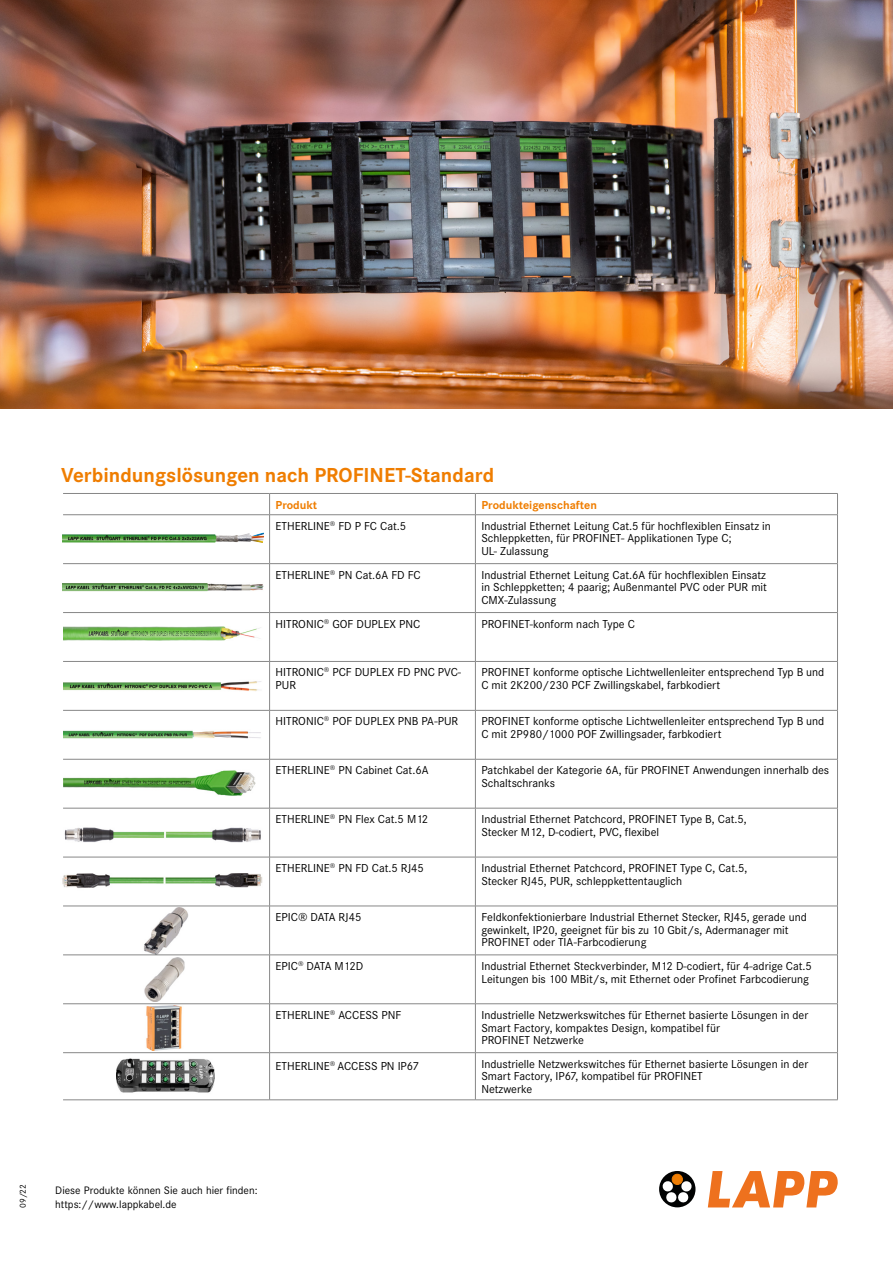
<style>
.page{position:relative;width:893px;height:1263px;background:#fff}
.page>*{position:absolute;margin:0;border:0;box-sizing:border-box;transform-origin:0 0}
.t1{font:700 21px "Corporate STOT";color:#ef7d00}
.t2{font:12px/12.8px "Corporate STOT";color:#000}
.t3{font:700 12px "Corporate STOT";color:#ef7d00}
.t4{font:11.25px/13.5px "Corporate STOT";color:#000}
.t5{font:9px "Corporate STOT";color:#000}
</style>
<div class="page">
<svg style="left:708px;top:1171px;width:130px;height:36px"></svg>
<div style="left:659px;top:1171px;width:36px;height:36px;background:#010202;border-radius:50%"></div>
<svg style="left:662px;top:1180px;width:30px;height:23px"></svg>
<div style="left:672px;top:1174px;width:10px;height:10px;background:#ee7d04;border-radius:50%"></div>
<div style="left:672px;top:1174px;width:10px;height:10px;border:1px solid #ee7d04;border-radius:50%"></div>
<img style="left:0;top:0;width:893px;height:408px">
<img style="left:64px;top:827px;width:197px;height:16px">
<img style="left:144px;top:957px;width:41px;height:45px">
<img style="left:146px;top:1006px;width:36px;height:45px">
<img style="left:144px;top:907px;width:45px;height:47px">
<img style="left:116px;top:1058px;width:98px;height:35px">
<img style="left:62px;top:583px;width:202px;height:8px">
<img style="left:64px;top:626px;width:197px;height:15px">
<img style="left:63px;top:770px;width:193px;height:26px">
<img style="left:63px;top:681px;width:198px;height:10px">
<img style="left:63px;top:730px;width:198px;height:9px">
<img style="left:62px;top:873px;width:201px;height:15px">
<img style="left:62px;top:533px;width:202px;height:10px">
<hr style="left:63px;top:493px;width:207px;height:1px;background:#878787">
<hr style="left:270px;top:493px;width:205px;height:1px;background:#878787">
<svg style="left:269px;top:494px;width:1px;height:20px"></svg>
<hr style="left:475px;top:493px;width:363px;height:1px;background:#878787">
<svg style="left:475px;top:494px;width:1px;height:20px"></svg>
<svg style="left:837px;top:494px;width:1px;height:20px"></svg>
<hr style="left:63px;top:514px;width:207px;height:1px;background:#878787">
<hr style="left:270px;top:514px;width:205px;height:1px;background:#878787">
<hr style="left:269px;top:515px;width:1px;height:48px;background:#878787">
<hr style="left:475px;top:514px;width:363px;height:1px;background:#878787">
<hr style="left:475px;top:515px;width:1px;height:48px;background:#878787">
<hr style="left:837px;top:515px;width:1px;height:48px;background:#878787">
<hr style="left:63px;top:563px;width:207px;height:1px;background:#878787">
<hr style="left:270px;top:563px;width:205px;height:1px;background:#878787">
<hr style="left:269px;top:564px;width:1px;height:48px;background:#878787">
<hr style="left:475px;top:563px;width:363px;height:1px;background:#878787">
<hr style="left:475px;top:564px;width:1px;height:48px;background:#878787">
<hr style="left:837px;top:564px;width:1px;height:48px;background:#878787">
<hr style="left:63px;top:612px;width:207px;height:1px;background:#878787">
<hr style="left:270px;top:612px;width:205px;height:1px;background:#878787">
<hr style="left:269px;top:613px;width:1px;height:48px;background:#878787">
<hr style="left:475px;top:612px;width:363px;height:1px;background:#878787">
<hr style="left:475px;top:613px;width:1px;height:48px;background:#878787">
<hr style="left:837px;top:613px;width:1px;height:48px;background:#878787">
<hr style="left:63px;top:661px;width:207px;height:1px;background:#878787">
<hr style="left:270px;top:661px;width:205px;height:1px;background:#878787">
<hr style="left:269px;top:662px;width:1px;height:48px;background:#878787">
<hr style="left:475px;top:661px;width:363px;height:1px;background:#878787">
<hr style="left:475px;top:662px;width:1px;height:48px;background:#878787">
<hr style="left:837px;top:662px;width:1px;height:48px;background:#878787">
<hr style="left:63px;top:710px;width:207px;height:1px;background:#878787">
<hr style="left:270px;top:710px;width:205px;height:1px;background:#878787">
<hr style="left:269px;top:710px;width:1px;height:49px;background:#878787">
<hr style="left:475px;top:710px;width:363px;height:1px;background:#878787">
<hr style="left:475px;top:710px;width:1px;height:49px;background:#878787">
<hr style="left:837px;top:710px;width:1px;height:49px;background:#878787">
<hr style="left:63px;top:759px;width:207px;height:1px;background:#878787">
<hr style="left:270px;top:759px;width:205px;height:1px;background:#878787">
<hr style="left:269px;top:759px;width:1px;height:49px;background:#878787">
<hr style="left:475px;top:759px;width:363px;height:1px;background:#878787">
<hr style="left:475px;top:759px;width:1px;height:49px;background:#878787">
<hr style="left:837px;top:759px;width:1px;height:49px;background:#878787">
<hr style="left:63px;top:808px;width:207px;height:1px;background:#878787">
<hr style="left:270px;top:808px;width:205px;height:1px;background:#878787">
<hr style="left:269px;top:808px;width:1px;height:49px;background:#878787">
<hr style="left:475px;top:808px;width:363px;height:1px;background:#878787">
<hr style="left:475px;top:808px;width:1px;height:49px;background:#878787">
<hr style="left:837px;top:808px;width:1px;height:49px;background:#878787">
<hr style="left:63px;top:857px;width:207px;height:1px;background:#878787">
<hr style="left:270px;top:857px;width:205px;height:1px;background:#878787">
<hr style="left:269px;top:857px;width:1px;height:49px;background:#878787">
<hr style="left:475px;top:857px;width:363px;height:1px;background:#878787">
<hr style="left:475px;top:857px;width:1px;height:49px;background:#878787">
<hr style="left:837px;top:857px;width:1px;height:49px;background:#878787">
<hr style="left:63px;top:906px;width:207px;height:1px;background:#878787">
<hr style="left:270px;top:906px;width:205px;height:1px;background:#878787">
<hr style="left:269px;top:906px;width:1px;height:49px;background:#878787">
<hr style="left:475px;top:906px;width:363px;height:1px;background:#878787">
<hr style="left:475px;top:906px;width:1px;height:49px;background:#878787">
<hr style="left:837px;top:906px;width:1px;height:49px;background:#878787">
<hr style="left:63px;top:954px;width:207px;height:1px;background:#878787">
<hr style="left:270px;top:954px;width:205px;height:1px;background:#878787">
<hr style="left:269px;top:955px;width:1px;height:48px;background:#878787">
<hr style="left:475px;top:954px;width:363px;height:1px;background:#878787">
<hr style="left:475px;top:955px;width:1px;height:48px;background:#878787">
<hr style="left:837px;top:955px;width:1px;height:48px;background:#878787">
<hr style="left:63px;top:1003px;width:207px;height:1px;background:#878787">
<hr style="left:270px;top:1003px;width:205px;height:1px;background:#878787">
<hr style="left:269px;top:1004px;width:1px;height:48px;background:#878787">
<hr style="left:475px;top:1003px;width:363px;height:1px;background:#878787">
<hr style="left:475px;top:1004px;width:1px;height:48px;background:#878787">
<hr style="left:837px;top:1004px;width:1px;height:48px;background:#878787">
<hr style="left:63px;top:1052px;width:207px;height:1px;background:#878787">
<hr style="left:270px;top:1052px;width:205px;height:1px;background:#878787">
<hr style="left:269px;top:1053px;width:1px;height:47px;background:#878787">
<hr style="left:475px;top:1052px;width:363px;height:1px;background:#878787">
<hr style="left:475px;top:1053px;width:1px;height:47px;background:#878787">
<hr style="left:837px;top:1053px;width:1px;height:47px;background:#878787">
<hr style="left:63px;top:1099px;width:207px;height:1px;background:#878787">
<hr style="left:270px;top:1099px;width:205px;height:1px;background:#878787">
<hr style="left:475px;top:1099px;width:363px;height:1px;background:#878787">
<h1 class="t1" style="left:61px;top:463px;width:434px">Verbindungslösungen nach PROFINET-Standard</h1>
<p class="t3" style="left:276px;top:498px;width:43px">Produkt</p>
<p class="t3" style="left:481px;top:498px;width:117px">Produkteigenschaften</p>
<p class="t2" style="left:276px;top:519px;width:132px">ETHERLINE<sup>®</sup> FD P FC Cat.5</p>
<p class="t2" style="left:481px;top:519px;width:291px">Industrial Ethernet Leitung Cat.5 für hochflexiblen Einsatz in<br>Schleppketten, für PROFINET- Applikationen Type C;<br>UL- Zulassung</p>
<p class="t2" style="left:276px;top:568px;width:147px">ETHERLINE<sup>®</sup> PN Cat.6A FD FC</p>
<p class="t2" style="left:481px;top:568px;width:287px;text-align:justify">Industrial Ethernet Leitung Cat.6A für hochflexiblen Einsatz in Schleppketten; 4 paarig; Außenmantel PVC oder PUR mit CMX-Zulassung</p>
<p class="t2" style="left:276px;top:617px;width:146px">HITRONIC<sup>®</sup> GOF DUPLEX PNC</p>
<p class="t2" style="left:481px;top:617px;width:155px">PROFINET-konform nach Type C</p>
<p class="t2" style="left:276px;top:666px;width:187px">HITRONIC<sup>®</sup> PCF DUPLEX FD PNC PVC-<br>PUR</p>
<p class="t2" style="left:481px;top:666px;width:344px">PROFINET konforme optische Lichtwellenleiter entsprechend Typ B und<br>C mit 2K200/230 PCF Zwillingskabel, farbkodiert</p>
<p class="t2" style="left:276px;top:715px;width:184px">HITRONIC<sup>®</sup> POF DUPLEX PNB PA-PUR</p>
<p class="t2" style="left:481px;top:715px;width:344px">PROFINET konforme optische Lichtwellenleiter entsprechend Typ B und<br>C mit 2P980/1000 POF Zwillingsader, farbkodiert</p>
<p class="t2" style="left:276px;top:764px;width:155px">ETHERLINE<sup>®</sup> PN Cabinet Cat.6A</p>
<p class="t2" style="left:481px;top:764px;width:349px">Patchkabel der Kategorie 6A, für PROFINET Anwendungen innerhalb des<br>Schaltschranks</p>
<p class="t2" style="left:276px;top:813px;width:154px">ETHERLINE<sup>®</sup> PN Flex Cat.5 M12</p>
<p class="t2" style="left:481px;top:813px;width:267px">Industrial Ethernet Patchcord, PROFINET Type B, Cat.5,<br>Stecker M12, D-codiert, PVC, flexibel</p>
<p class="t2" style="left:276px;top:862px;width:150px">ETHERLINE<sup>®</sup> PN FD Cat.5 RJ45</p>
<p class="t2" style="left:481px;top:862px;width:267px">Industrial Ethernet Patchcord, PROFINET Type C, Cat.5,<br>Stecker RJ45, PUR, schleppkettentauglich</p>
<p class="t2" style="left:276px;top:911px;width:87px">EPIC® DATA RJ45</p>
<p class="t2" style="left:481px;top:911px;width:327px">Feldkonfektionierbare Industrial Ethernet Stecker, RJ45, gerade und gewinkelt, IP20, geeignet für bis zu 10 Gbit/s, Adermanager mit<br>PROFINET oder TIA-Farbcodierung</p>
<p class="t2" style="left:276px;top:959px;width:89px">EPIC<sup>®</sup> DATA M12D</p>
<p class="t2" style="left:481px;top:959px;width:332px">Industrial Ethernet Steckverbinder, M12 D-codiert, für 4-adrige Cat.5<br>Leitungen bis 100 MBit/s, mit Ethernet oder Profinet Farbcodierung</p>
<p class="t2" style="left:276px;top:1008px;width:127px">ETHERLINE<sup>®</sup> ACCESS PNF</p>
<p class="t2" style="left:481px;top:1008px;width:328px">Industrielle Netzwerkswitches für Ethernet basierte Lösungen in der<br>Smart Factory, kompaktes Design, kompatibel für<br>PROFINET Netzwerke</p>
<p class="t2" style="left:276px;top:1060px;width:145px">ETHERLINE<sup>®</sup> ACCESS PN IP67</p>
<p class="t2" style="left:481px;top:1057px;width:328px">Industrielle Netzwerkswitches für Ethernet basierte Lösungen in der<br>Smart Factory, IP67, kompatibel für PROFINET<br>Netzwerke</p>
<p class="t5" style="left:18px;top:1208px;width:25px;rotate:-90deg">09/22</p>
<p class="t4" style="left:55px;top:1184px;width:204px">Diese Produkte können Sie auch hier finden: https://www.lappkabel.de</p>
</div>
